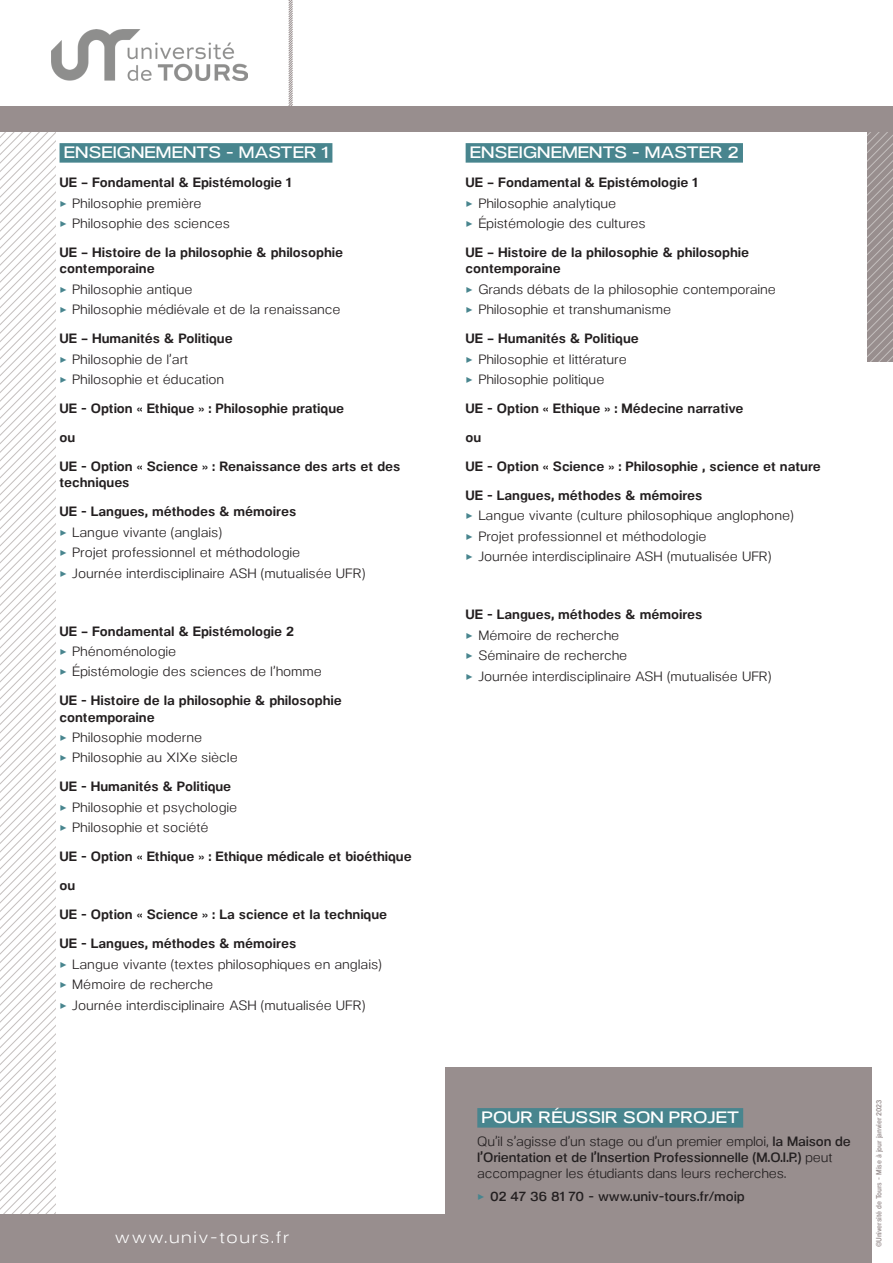
<style>
.page{position:relative;width:893px;height:1263px;background:#fff}
.page>*{position:absolute;margin:0;border:0;box-sizing:border-box;transform-origin:0 0}
.SHS_stabilo{font:600 16.5px "Neo Gram Extended";letter-spacing:.01em;color:#fff}
.t1{font:16.5px "Neo Gram Extended";letter-spacing:.1em;color:#fff}
.t2{font:13.5px/16.2px "Neo Gram";color:#231f20}
.Parag_sdt{font:700 13.5px/16.2px "Neo Gram";color:#231f20}
.t3{font:600 13.5px "Neo Gram";color:#231f20}
.t4{font:600 7.5px "Neo Gram Condensed";letter-spacing:-.01em;color:#988e8e}
.s1{color:#48858e}
.s2{font-weight:600}
</style>
<div class="page">
<svg style="left:0;top:132px;width:55px;height:1082px"></svg>
<svg style="left:288px;top:0;width:5px;height:106px"></svg>
<svg style="left:867px;top:132px;width:26px;height:229px;background:#9f9695"></svg>
<div style="left:0;top:1214px;width:446px;height:49px;background:#988e8e"></div>
<div style="left:445px;top:1067px;width:427px;height:196px;background:#988e8e"></div>
<div style="left:0;top:106px;width:893px;height:26px;background:#988e8e"></div>
<img style="left:51px;top:30px;width:196px;height:51px">
<div style="left:477px;top:1108px;width:266px;height:19px;background:#48858e"></div>
<div style="left:60px;top:143px;width:272px;height:20px;background:#48858e"></div>
<div style="left:466px;top:143px;width:277px;height:20px;background:#48858e"></div>
<p class="SHS_stabilo" style="left:64px;top:141px;width:266px">ENSEIGNEMENTS - MASTER 1</p>
<p class="Parag_sdt" style="left:60px;top:174px;width:233px">UE – Fondamental &amp; Epistémologie 1</p>
<p class="t2" style="left:60px;top:194px;width:143px"><span class="s1">✓</span> Philosophie première</p>
<p class="t2" style="left:60px;top:215px;width:172px"><span class="s1">✓</span> Philosophie des sciences</p>
<p class="Parag_sdt" style="left:60px;top:243px;width:285px">UE – Histoire de la philosophie &amp; philosophie contemporaine</p>
<p class="t2" style="left:60px;top:280px;width:134px"><span class="s1">✓</span> Philosophie antique</p>
<p class="t2" style="left:60px;top:301px;width:283px"><span class="s1">✓</span> Philosophie médiévale et de la renaissance</p>
<p class="Parag_sdt" style="left:60px;top:330px;width:175px">UE – Humanités &amp; Politique</p>
<p class="t2" style="left:60px;top:350px;width:130px"><span class="s1">✓</span> Philosophie de l’art</p>
<p class="t2" style="left:60px;top:370px;width:166px"><span class="s1">✓</span> Philosophie et éducation</p>
<p class="Parag_sdt" style="left:60px;top:399px;width:286px">UE - Option « Ethique » : Philosophie pratique</p>
<p class="Parag_sdt" style="left:60px;top:428px;width:17px">ou</p>
<p class="Parag_sdt" style="left:60px;top:457px;width:342px">UE - Option « Science » : Renaissance des arts et des techniques</p>
<p class="Parag_sdt" style="left:60px;top:502px;width:238px">UE - Langues, méthodes &amp; mémoires</p>
<p class="t2" style="left:60px;top:523px;width:164px"><span class="s1">✓</span> Langue vivante (anglais)</p>
<p class="t2" style="left:60px;top:543px;width:242px"><span class="s1">✓</span> Projet professionnel et méthodologie</p>
<p class="t2" style="left:60px;top:564px;width:307px"><span class="s1">✓</span> Journée interdisciplinaire ASH (mutualisée UFR)</p>
<p class="Parag_sdt" style="left:60px;top:622px;width:236px">UE – Fondamental &amp; Epistémologie 2</p>
<p class="t2" style="left:60px;top:642px;width:118px"><span class="s1">✓</span> Phénoménologie</p>
<p class="t2" style="left:60px;top:663px;width:264px"><span class="s1">✓</span> Épistémologie des sciences de l’homme</p>
<p class="Parag_sdt" style="left:60px;top:692px;width:284px">UE - Histoire de la philosophie &amp; philosophie contemporaine</p>
<p class="t2" style="left:60px;top:728px;width:144px"><span class="s1">✓</span> Philosophie moderne</p>
<p class="t2" style="left:60px;top:749px;width:180px"><span class="s1">✓</span> Philosophie au XIXe siècle</p>
<p class="Parag_sdt" style="left:60px;top:778px;width:173px">UE - Humanités &amp; Politique</p>
<p class="t2" style="left:60px;top:798px;width:179px"><span class="s1">✓</span> Philosophie et psychologie</p>
<p class="t2" style="left:60px;top:819px;width:151px"><span class="s1">✓</span> Philosophie et société</p>
<p class="Parag_sdt" style="left:60px;top:848px;width:354px">UE - Option « Ethique » : Ethique médicale et bioéthique</p>
<p class="Parag_sdt" style="left:60px;top:876px;width:17px">ou</p>
<p class="Parag_sdt" style="left:60px;top:905px;width:329px">UE - Option « Science » : La science et la technique</p>
<p class="Parag_sdt" style="left:60px;top:934px;width:238px">UE - Langues, méthodes &amp; mémoires</p>
<p class="t2" style="left:60px;top:955px;width:324px"><span class="s1">✓</span> Langue vivante (textes philosophiques en anglais)</p>
<p class="t2" style="left:60px;top:975px;width:155px"><span class="s1">✓</span> Mémoire de recherche</p>
<p class="t2" style="left:60px;top:996px;width:307px"><span class="s1">✓</span> Journée interdisciplinaire ASH (mutualisée UFR)</p>
<p class="t1" style="left:115px;top:1225px;width:175px">www.univ-tours.fr</p>
<p class="SHS_stabilo" style="left:470px;top:141px;width:270px">ENSEIGNEMENTS - MASTER 2</p>
<p class="Parag_sdt" style="left:466px;top:174px;width:233px">UE – Fondamental &amp; Epistémologie 1</p>
<p class="t2" style="left:466px;top:194px;width:152px"><span class="s1">✓</span> Philosophie analytique</p>
<p class="t2" style="left:466px;top:215px;width:182px"><span class="s1">✓</span> Épistémologie des cultures</p>
<p class="Parag_sdt" style="left:466px;top:243px;width:285px">UE – Histoire de la philosophie &amp; philosophie contemporaine</p>
<p class="t2" style="left:466px;top:280px;width:312px"><span class="s1">✓</span> Grands débats de la philosophie contemporaine</p>
<p class="t2" style="left:466px;top:301px;width:207px"><span class="s1">✓</span> Philosophie et transhumanisme</p>
<p class="Parag_sdt" style="left:466px;top:330px;width:175px">UE – Humanités &amp; Politique</p>
<p class="t2" style="left:466px;top:350px;width:163px"><span class="s1">✓</span> Philosophie et littérature</p>
<p class="t2" style="left:466px;top:370px;width:140px"><span class="s1">✓</span> Philosophie politique</p>
<p class="Parag_sdt" style="left:466px;top:399px;width:279px">UE - Option « Ethique » : Médecine narrative</p>
<p class="Parag_sdt" style="left:466px;top:428px;width:17px">ou</p>
<p class="Parag_sdt" style="left:466px;top:457px;width:357px">UE - Option « Science » : Philosophie , science et nature</p>
<p class="Parag_sdt" style="left:466px;top:486px;width:238px">UE - Langues, méthodes &amp; mémoires</p>
<p class="t2" style="left:466px;top:507px;width:330px"><span class="s1">✓</span> Langue vivante (culture philosophique anglophone)</p>
<p class="t2" style="left:466px;top:527px;width:242px"><span class="s1">✓</span> Projet professionnel et méthodologie</p>
<p class="t2" style="left:466px;top:548px;width:307px"><span class="s1">✓</span> Journée interdisciplinaire ASH (mutualisée UFR)</p>
<p class="Parag_sdt" style="left:466px;top:606px;width:238px">UE - Langues, méthodes &amp; mémoires</p>
<p class="t2" style="left:466px;top:626px;width:155px"><span class="s1">✓</span> Mémoire de recherche</p>
<p class="t2" style="left:466px;top:646px;width:163px"><span class="s1">✓</span> Séminaire de recherche</p>
<p class="t2" style="left:466px;top:667px;width:307px"><span class="s1">✓</span> Journée interdisciplinaire ASH (mutualisée UFR)</p>
<p class="SHS_stabilo" style="left:482px;top:1105px;width:259px">POUR RÉUSSIR SON PROJET</p>
<p class="t2" style="left:477px;top:1132px;width:375px">Qu’il s’agisse d’un stage ou d’un premier emploi, <span class="s2">la Maison de l’Orientation et de l’Insertion Professionnelle (M.O.I.P.)</span> peut accompagner les étudiants dans leurs recherches.</p>
<p class="t3" style="left:477px;top:1186px;width:269px"><span class="s1">✓</span> 02 47 36 81 70 - www.univ-tours.fr/moip</p>
<p class="t4" style="left:873px;top:1247px;width:149px;rotate:-90deg">©Université de Tours - Mise à jour janvier 2023</p>
</div>
